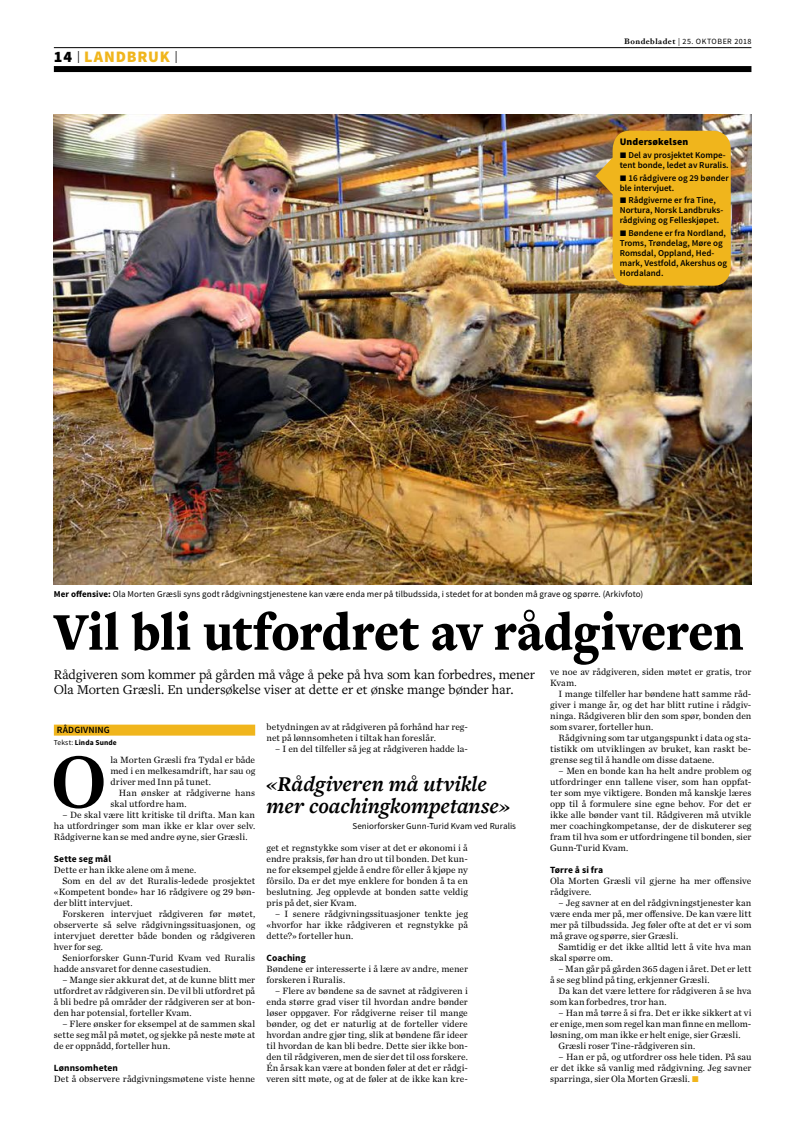
<style>
.page{position:relative;width:794px;height:1134px;background:#fff}
.page>*{position:absolute;margin:0;border:0;box-sizing:border-box;transform-origin:0 0}
.t1{font:76.4px "Chronicle Text G1 Semi";color:#000}
.t2{font:900 55px "Freight Text Pro";letter-spacing:-.005em;color:#000;scale:.92 1}
.t3{font:italic 700 22px/22px "Freight Text Pro";letter-spacing:.005em;color:#000}
.t4{font:900 16px "Source Sans Pro";letter-spacing:.055em;color:#f0b51c}
.t5{font:14px/15.5px "Freight Text Pro";letter-spacing:-.005em;color:#000}
.t6{font:900 10px "Source Sans Pro";letter-spacing:.01em;color:#000}
.t7{font:9.5px/11px "Chronicle Text G1";color:#000;text-align:justify}
.t8{font:700 9.5px "Source Sans Pro";letter-spacing:.01em;color:#000}
.t9{font:600 9.5px "Source Sans Pro";letter-spacing:.01em;color:#000}
.t10{font:600 9px/10px "Source Sans Pro";color:#000}
.t11{font:9px "Source Sans Pro";letter-spacing:.01em;color:#000}
.t12{font:8px "Source Sans Pro";letter-spacing:.06em;color:#000}
.t13{font:700 7.5px "Source Sans Pro";letter-spacing:.015em;color:#000}
.s1{color:#000}
.s2{font-weight:400;font-size:12px;color:#000}
.s3{font-family:"Hoefler Txt";font-weight:700}
.s4{font-family:"Chronicle Text G1";font-weight:400}
.s5{font-weight:700}
.s6{font-weight:400}
.s7{color:#f0b51c}
</style>
<div class="page">
<div style="left:54px;top:66px;width:697px;height:6px;background:#000"></div>
<hr style="left:54px;top:47px;width:697px;height:1px;background:#000">
<img style="left:54px;top:114px;width:697px;height:471px">
<div style="left:54px;top:725px;width:201px;height:11px;background:#f0b51c"></div>
<svg style="left:595px;top:131px;width:135px;height:155px;background:#e6af27"></svg>
<h3 class="t4" style="left:54px;top:47px;width:125px"><span class="s1">14</span> <span class="s2">|</span> LANDBRUK <span class="s2">|</span></h3>
<p class="t12" style="left:624px;top:36px;width:129px"><span class="s3">Bondebladet</span> | 25. OKTOBER 2018</p>
<p class="t6" style="left:620px;top:135px;width:70px">Undersøkelsen</p>
<p class="t10" style="left:620px;top:150px;width:110px"><span class="s4">•</span> Del av prosjektet Kompe&shy;tent bonde, ledet av Ruralis.</p>
<p class="t10" style="left:620px;top:173px;width:110px"><span class="s4">•</span> 16 rådgivere og 29 bønder ble intervjuet.</p>
<p class="t10" style="left:620px;top:196px;width:105px"><span class="s4">•</span> Rådgiverne er fra Tine,<br>Nortura, Norsk Landbruks&shy;rådgiving og Felleskjøpet.</p>
<p class="t10" style="left:620px;top:228px;width:109px"><span class="s4">•</span> Bøndene er fra Nordland,<br>Troms, Trøndelag, Møre og<br>Romsdal, Oppland, Hed&shy;mark, Vestfold, Akershus og<br>Hordaland.</p>
<p class="t11" style="left:54px;top:588px;width:591px"><span class="s5">Mer offensive:</span> Ola Morten Græsli syns godt rådgivningstjenestene kan være enda mer på tilbudssida, i stedet for at bonden må grave og spørre. (Arkivfoto)</p>
<h2 class="t2" style="left:54px;top:595px;width:751px">Vil bli utfordret av rådgiveren</h2>
<h3 class="t5" style="left:54px;top:666px;width:483px">Rådgiveren som kommer på gården må våge å peke på hva som kan forbedres, mener<br>Ola Morten Græsli. En undersøkelse viser at dette er et ønske mange bønder har.</h3>
<p class="t9" style="left:57px;top:724px;width:55px">RÅDGIVNING</p>
<p class="t13" style="left:54px;top:738px;width:64px"><span class="s6">Tekst:</span> Linda Sunde</p>
<h1 class="t1" style="left:51px;top:722px;width:57px">O</h1>
<p class="t7" style="left:110px;top:754px;width:146px">la Morten Græsli fra Tydal er både med i en melkesamdrift, har sau og driver med Inn på tunet.</p>
<p class="t7" style="left:550px;top:666px;width:203px">ve noe av rådgiveren, siden møtet er gratis, tror<br>Kvam.</p>
<p class="t7" style="left:550px;top:688px;width:203px;text-indent:9px">I mange tilfeller har bøndene hatt samme råd&shy;giver i mange år, og det har blitt rutine i rådgiv&shy;ninga. Rådgiveren blir den som spør, bonden den som svarer, forteller hun.</p>
<p class="t7" style="left:550px;top:732px;width:203px;text-indent:9px">Rådgivning som tar utgangspunkt i data og sta&shy;tistikk om utviklingen av bruket, kan raskt be&shy;grense seg til å handle om disse dataene.</p>
<p class="t7" style="left:550px;top:765px;width:203px;text-indent:9px">– Men en bonde kan ha helt andre problem og utfordringer enn tallene viser, som han oppfat&shy;ter som mye viktigere. Bonden må kanskje læres opp til å formulere sine egne behov. For det er ikke alle bønder vant til. Rådgiveren må utvikle mer coachingkompetanse, der de diskuterer seg fram til hva som er utfordringene til bonden, sier Gunn-Turid Kvam.</p>
<p class="t8" style="left:550px;top:864px;width:55px">Tørre å si fra</p>
<p class="t7" style="left:550px;top:875px;width:203px">Ola Morten Græsli vil gjerne ha mer offensive rådgivere.</p>
<p class="t7" style="left:550px;top:897px;width:203px;text-indent:9px">– Jeg savner at en del rådgivningstjenester kan være enda mer på, mer offensive. De kan være litt mer på tilbudssida. Jeg føler ofte at det er vi som må grave og spørre, sier Græsli.</p>
<p class="t7" style="left:550px;top:941px;width:203px;text-indent:9px">Samtidig er det ikke alltid lett å vite hva man skal spørre om.</p>
<p class="t7" style="left:550px;top:963px;width:203px;text-indent:9px">– Man går på gården 365 dagen i året. Det er lett å se seg blind på ting, erkjenner Græsli.</p>
<p class="t7" style="left:550px;top:985px;width:203px;text-indent:9px">Da kan det være lettere for rådgiveren å se hva som kan forbedres, tror han.</p>
<p class="t7" style="left:558px;top:1007px;width:194px">– Han må tørre å si fra. Det er ikke sikkert at vi</p>
<p class="t7" style="left:550px;top:1018px;width:203px">er enige, men som regel kan man finne en mellom-</p>
<p class="t7" style="left:550px;top:1029px;width:192px">løsning, om man ikke er helt enige, sier Græsli.</p>
<p class="t7" style="left:558px;top:1040px;width:138px">Græsli roser Tine-rådgiveren sin.</p>
<p class="t7" style="left:550px;top:1051px;width:203px;text-indent:9px">– Han er på, og utfordrer oss hele tiden. På sau er det ikke så vanlig med rådgivning. Jeg savner sparringa, sier Ola Morten Græsli. <span class="s7">•</span></p>
<p class="t7" style="left:266px;top:721px;width:203px">betydningen av at rådgiveren på forhånd har reg&shy;net på lønnsomheten i tiltak han foreslår.</p>
<p class="t7" style="left:275px;top:743px;width:194px">– I en del tilfeller så jeg at rådgiveren hadde la-</p>
<h3 class="t3" style="left:266px;top:772px;width:245px">«Rådgiveren må utvikle mer coachingkompetanse»</h3>
<p class="t11" style="left:352px;top:821px;width:165px">Seniorforsker Gunn-Turid Kvam ved Ruralis</p>
<p class="t7" style="left:110px;top:787px;width:146px;text-indent:9px">Han ønsker at rådgiverne hans skal utfordre ham.</p>
<p class="t7" style="left:54px;top:809px;width:203px;text-indent:9px">– De skal være litt kritiske til drifta. Man kan ha utfordringer som man ikke er klar over selv.<br>Rådgiverne kan se med andre øyne, sier Græsli.</p>
<p class="t8" style="left:54px;top:853px;width:59px">Sette seg mål</p>
<p class="t7" style="left:54px;top:864px;width:144px">Dette er han ikke alene om å mene.</p>
<p class="t7" style="left:62px;top:875px;width:194px">Som en del av det Ruralis-ledede prosjektet</p>
<p class="t7" style="left:54px;top:886px;width:203px">«Kompetent bonde» har 16 rådgivere og 29 bøn-</p>
<p class="t7" style="left:54px;top:897px;width:80px">der blitt intervjuet.</p>
<p class="t7" style="left:62px;top:908px;width:194px">Forskeren intervjuet rådgiveren før møtet,</p>
<p class="t7" style="left:54px;top:919px;width:203px">observerte så selve rådgivningssituasjonen, og</p>
<p class="t7" style="left:54px;top:930px;width:203px">intervjuet deretter både bonden og rådgiveren</p>
<p class="t7" style="left:54px;top:941px;width:51px">hver for seg.</p>
<p class="t7" style="left:62px;top:952px;width:194px">Seniorforsker Gunn-Turid Kvam ved Ruralis</p>
<p class="t7" style="left:54px;top:963px;width:159px">hadde ansvaret for denne casestudien.</p>
<p class="t7" style="left:54px;top:974px;width:203px;text-indent:9px">– Mange sier akkurat det, at de kunne blitt mer utfordret av rådgiveren sin. De vil bli utfordret på å bli bedre på områder der rådgiveren ser at bon&shy;den har potensial, forteller Kvam.</p>
<p class="t7" style="left:54px;top:1018px;width:203px;text-indent:9px">– Flere ønsker for eksempel at de sammen skal sette seg mål på møtet, og sjekke på neste møte at de er oppnådd, forteller hun.</p>
<p class="t8" style="left:54px;top:1062px;width:66px">Lønnsomheten</p>
<p class="t7" style="left:54px;top:1073px;width:203px">Det å observere rådgivningsmøtene viste henne</p>
<p class="t7" style="left:266px;top:842px;width:203px">get et regnstykke som viser at det er økonomi i å endre praksis, før han dro ut til bonden. Det kun&shy;ne for eksempel gjelde å endre fôr eller å kjøpe ny fôrsilo. Da er det mye enklere for bonden å ta en beslutning. Jeg opplevde at bonden satte veldig pris på det, sier Kvam.</p>
<p class="t7" style="left:266px;top:908px;width:203px;text-indent:9px">– I senere rådgivningssituasjoner tenkte jeg «hvorfor har ikke rådgiveren et regnstykke på dette?» forteller hun.</p>
<p class="t8" style="left:266px;top:952px;width:41px">Coaching</p>
<p class="t7" style="left:266px;top:963px;width:203px">Bøndene er interesserte i å lære av andre, mener forskeren i Ruralis.</p>
<p class="t7" style="left:266px;top:985px;width:203px;text-indent:9px">– Flere av bøndene sa de savnet at rådgiveren i enda større grad viser til hvordan andre bønder løser oppgaver. For rådgiverne reiser til mange bønder, og det er naturlig at de forteller videre hvordan andre gjør ting, slik at bøndene får ideer til hvordan de kan bli bedre. Dette sier ikke bon&shy;den til rådgiveren, men de sier det til oss forskere.<br>Én årsak kan være at bonden føler at det er rådgi&shy;veren sitt møte, og at de føler at de ikke kan kre-</p>
</div>
